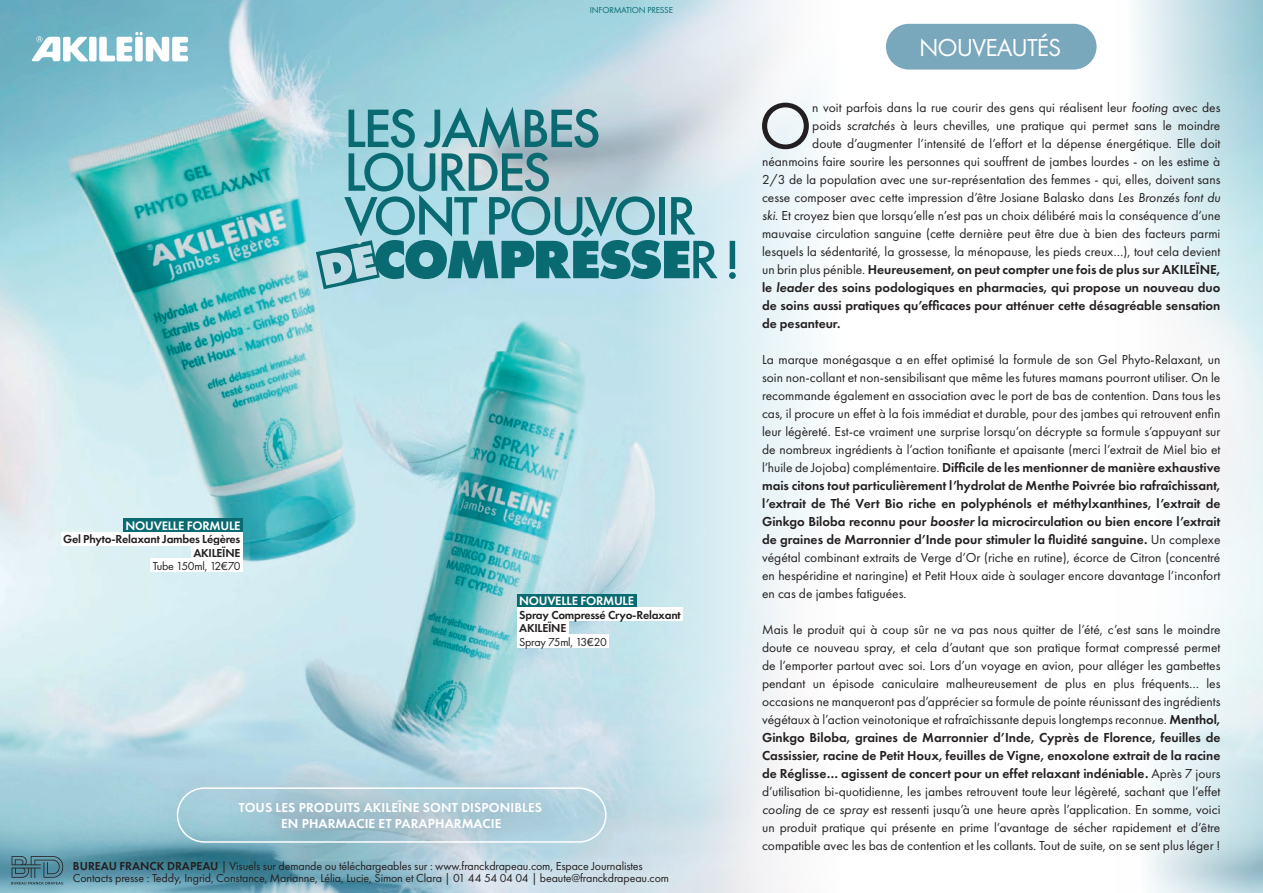
<style>
.page{position:relative;width:1263px;height:893px;background:#fff}
.page>*{position:absolute;margin:0;border:0;box-sizing:border-box;transform-origin:0 0}
.t1{font:67.5px "Futura PT";color:#231f20}
.t2{font:500 56.1px "Futura PT";letter-spacing:-.05em;color:#096a71}
.t3{font:800 56.1px "Futura PT";letter-spacing:-.05em;color:#096a71}
.t4{font:25.5px "Futura PT";letter-spacing:-.04em;color:#fff}
.t5{font:13.5px/18px "Futura PT";color:#231f20;text-align:justify}
.t6{font:600 13.5px "Futura PT";color:#231f20}
.t7{font:600 13.5px/16.5px "Futura PT";letter-spacing:.01em;color:#fff;text-align:center}
.t8{font:600 12.75px "Futura PT";letter-spacing:-.02em;color:#fff}
.t9{font:12px/12px "Futura PT";letter-spacing:-.01em;color:#231f20}
.t10{font:600 12px/13.4px "Futura PT";letter-spacing:-.02em;color:#231f20}
.t11{font:9px "Futura PT";letter-spacing:-.02em;color:#096a71}
.s1{font-weight:500}
.s2{font-weight:600}
.s3{font-style:italic}
.s4{font-weight:400}
.s5{font-weight:600;font-style:italic}
</style>
<div class="page">
<img style="left:0;top:0;width:818px;height:893px">
<div style="left:886px;top:24px;width:210px;height:46px;background:#79a7bc;border-radius:23px"></div>
<svg style="left:11px;top:856px;width:52px;height:28px"></svg>
<div style="left:517px;top:594px;width:119px;height:14px;background:#096a71"></div>
<div style="left:517px;top:608px;width:166px;height:13px;background:#fff"></div>
<div style="left:517px;top:621px;width:51px;height:13px;background:#fff"></div>
<div style="left:517px;top:634px;width:92px;height:14px;background:#fff"></div>
<div style="left:124px;top:518px;width:119px;height:14px;background:#096a71"></div>
<div style="left:61px;top:532px;width:182px;height:13px;background:#fff"></div>
<div style="left:191px;top:545px;width:52px;height:14px;background:#fff"></div>
<div style="left:151px;top:559px;width:92px;height:13px;background:#fff"></div>
<svg style="left:32px;top:32px;width:156px;height:30px"></svg>
<div style="left:150px;top:759px;width:483px;height:112px;background:#231f20;opacity:.4"></div>
<div style="left:177px;top:787px;width:429px;height:56px;border:2px solid #fff;border-radius:27px"></div>
<svg style="left:316px;top:233px;width:64px;height:56px"></svg>
<p class="t11" style="left:590px;top:4px;width:85px">INFORMATION PRESSE</p>
<p class="t8" style="left:126px;top:518px;width:116px">NOUVELLE FORMULE</p>
<p class="t10" style="left:63px;top:532px;width:179px;text-align:right">Gel Phyto-Relaxant Jambes Légères<br>AKILEÏNE</p>
<p class="t9" style="left:153px;top:560px;width:89px">Tube 150ml, 12€70</p>
<h2 class="t2" style="left:344px;top:95px;width:259px">LES JAMBES</h2>
<h2 class="t2" style="left:344px;top:138px;width:209px">LOURDES</h2>
<h2 class="t2" style="left:344px;top:182px;width:354px">VONT POUVOIR</h2>
<h2 class="t3" style="left:373px;top:224px;width:368px">COMPRÉSSE<span class="s1">R !</span></h2>
<p class="t8" style="left:519px;top:593px;width:116px">NOUVELLE FORMULE</p>
<p class="t10" style="left:519px;top:608px;width:163px">Spray Compressé Cryo-Relaxant<br>AKILEÏNE</p>
<p class="t9" style="left:519px;top:636px;width:89px">Spray 75ml, 13€20</p>
<p class="t7" style="left:239px;top:799px;width:305px">TOUS LES PRODUITS AKILEÏNE SONT DISPONIBLES<br>EN PHARMACIE ET PARAPHARMACIE</p>
<p class="t9" style="left:73px;top:860px;width:598px"><span class="s2">BUREAU FRANCK DRAPEAU</span> | Visuels sur demande ou téléchargeables sur : www.franckdrapeau.com, Espace Journalistes<br>Contacts presse : Teddy, Ingrid, Constance, Marianne, Lélia, Lucie, Simon et Clara | 01 44 54 04 04 | beaute@franckdrapeau.com</p>
<h3 class="t4" style="left:919px;top:32px;width:144px">NOUVEAUTÉS</h3>
<h1 class="t1" style="left:759px;top:86px;width:55px">O</h1>
<p class="t5" style="left:812px;top:99px;width:410px">n voit parfois dans la rue courir des gens qui réalisent leur <span class="s3">footing</span> avec des</p>
<p class="t5" style="left:812px;top:117px;width:410px">poids <span class="s3">scratchés</span> à leurs chevilles, une pratique qui permet sans le moindre</p>
<p class="t5" style="left:812px;top:135px;width:410px">doute d’augmenter l’intensité de l’effort et la dépense énergétique. Elle doit</p>
<p class="t5" style="left:762px;top:153px;width:460px">néanmoins faire sourire les personnes qui souffrent de jambes lourdes - on les estime à</p>
<p class="t5" style="left:762px;top:171px;width:460px">2/3 de la population avec une sur-représentation des femmes - qui, elles, doivent sans</p>
<p class="t5" style="left:762px;top:189px;width:460px">cesse composer avec cette impression d’être Josiane Balasko dans <span class="s3">Les Bronzés font du</span></p>
<p class="t5" style="left:762px;top:207px;width:460px"><span class="s3">ski</span>. Et croyez bien que lorsqu’elle n’est pas un choix délibéré mais la conséquence d’une</p>
<p class="t5" style="left:762px;top:225px;width:460px">mauvaise circulation sanguine (cette dernière peut être due à bien des facteurs parmi</p>
<p class="t5" style="left:762px;top:243px;width:460px">lesquels la sédentarité, la grossesse, la ménopause, les pieds creux…), tout cela devient</p>
<p class="t6" style="left:762px;top:261px;width:460px"><span class="s4">un brin plus pénible.</span> Heureusement, on peut compter une fois de plus sur AKILEÏNE,</p>
<p class="t6" style="left:762px;top:279px;width:460px">le <span class="s3">leader</span> des soins podologiques en pharmacies, qui propose un nouveau duo</p>
<p class="t6" style="left:762px;top:297px;width:460px">de soins aussi pratiques qu’efficaces pour atténuer cette désagréable sensation</p>
<p class="t6" style="left:762px;top:315px;width:80px">de pesanteur.</p>
<p class="t5" style="left:762px;top:351px;width:460px">La marque monégasque a en effet optimisé la formule de son Gel Phyto-Relaxant, un soin non-collant et non-sensibilisant que même les futures mamans pourront utiliser. On le recommande également en association avec le port de bas de contention. Dans tous les cas, il procure un effet à la fois immédiat et durable, pour des jambes qui retrouvent enfin leur légèreté. Est-ce vraiment une surprise lorsqu’on décrypte sa formule s’appuyant sur de nombreux ingrédients à l’action tonifiante et apaisante (merci l’extrait de Miel bio et l’huile de Jojoba) complémentaire. <span class="s2">Difficile de les mentionner de manière exhaustive mais citons tout particulièrement l’hydrolat de Menthe Poivrée bio rafraîchissant, l’extrait de Thé Vert Bio riche en polyphénols et méthylxanthines, l’extrait de Ginkgo Biloba reconnu pour</span> <span class="s5">booster</span> <span class="s2">la microcirculation ou bien encore l’extrait de graines de Marronnier d’Inde pour stimuler la fluidité sanguine.</span> Un complexe végétal combinant extraits de Verge d’Or (riche en rutine), écorce de Citron (concentré en hespéridine et naringine) et Petit Houx aide à soulager encore davantage l’inconfort en cas de jambes fatiguées.</p>
<p class="t5" style="left:762px;top:621px;width:460px">Mais le produit qui à coup sûr ne va pas nous quitter de l’été, c’est sans le moindre doute ce nouveau spray, et cela d’autant que son pratique format compressé permet de l’emporter partout avec soi. Lors d’un voyage en avion, pour alléger les gambettes pendant un épisode caniculaire malheureusement de plus en plus fréquents… les occasions ne manqueront pas d’apprécier sa formule de pointe réunissant des ingrédients végétaux à l’action veinotonique et rafraîchissante depuis longtemps reconnue. <span class="s2">Menthol, Ginkgo Biloba, graines de Marronnier d’Inde, Cyprès de Florence, feuilles de Cassissier, racine de Petit Houx, feuilles de Vigne, enoxolone extrait de la racine de Réglisse… agissent de concert pour un effet relaxant indéniable.</span> Après 7 jours d’utilisation bi-quotidienne, les jambes retrouvent toute leur légèreté, sachant que l’effet <span class="s3">cooling</span> de ce <span class="s3">spray</span> est ressenti jusqu’à une heure après l’application. En somme, voici un produit pratique qui présente en prime l’avantage de sécher rapidement et d’être compatible avec les bas de contention et les collants. Tout de suite, on se sent plus léger !</p>
</div>
